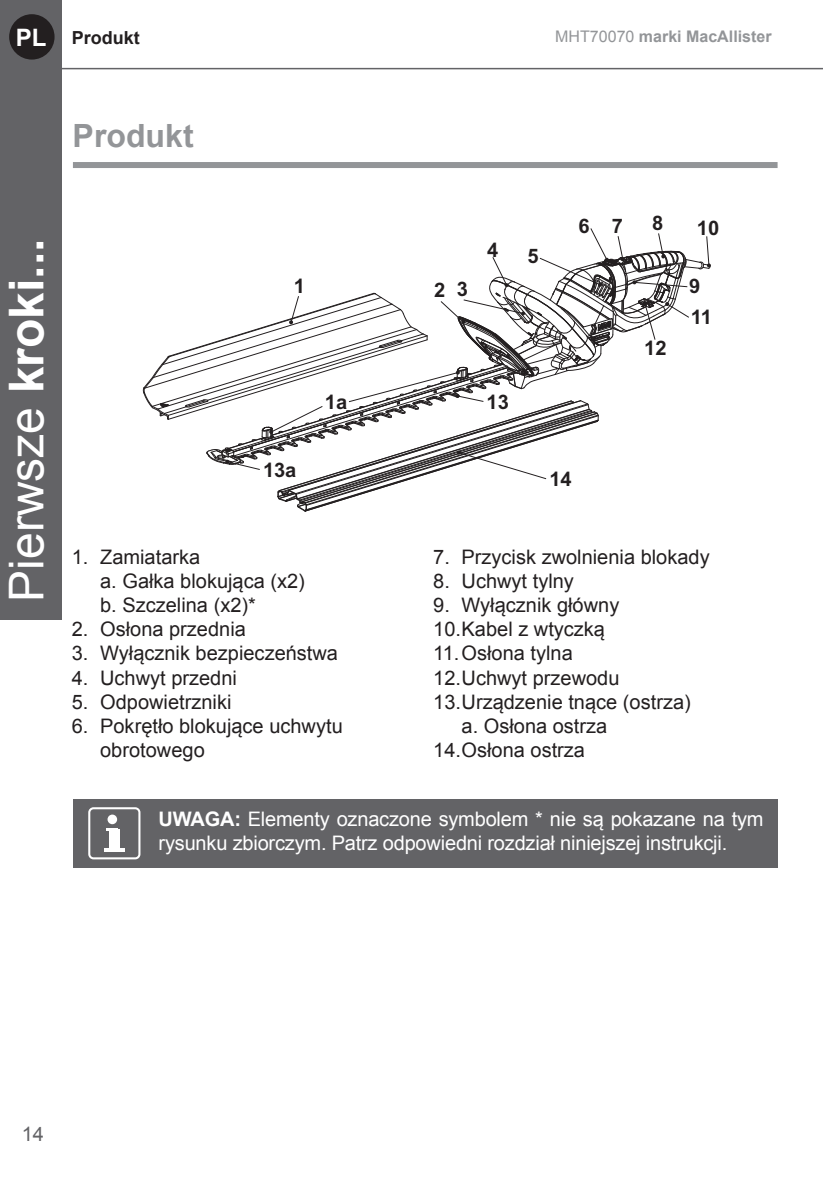
<style>
.page{position:relative;width:823px;height:1191px;background:#fff}
.page>*{position:absolute;margin:0;border:0;box-sizing:border-box;transform-origin:0 0}
.t1{font:48px "Arial";color:#fff}
.t2{font:700 32px "Arial";color:#939598}
.t3{font:700 24px "Arial";color:#fff}
.t4{font:20px/24px "Arial";color:#231f20}
.t5{font:20px/24px "Arial";letter-spacing:-.01em;color:#fff}
.t6{font:700 20px/30.6px "Arial";color:#231f20}
.t7{font:20px "Arial";color:#636366}
.t8{font:700 18px "Arial";color:#231f20}
.t9{font:700 16px "Arial";color:#939598}
.s1{font-weight:400}
.s2{font-weight:700}
</style>
<div class="page">
<div style="left:0;top:0;width:61px;height:619px;background:#636366"></div>
<div style="left:9px;top:14px;width:45px;height:46px;background:#231f20;border-radius:50%"></div>
<hr style="left:50px;top:68px;width:772px;height:1px;background:#636366">
<div style="left:73px;top:162px;width:704px;height:6px;background:#939598"></div>
<svg style="left:143px;top:228px;width:567px;height:284px"></svg>
<div style="left:73px;top:799px;width:704px;height:68px;background:#636366"></div>
<div style="left:88px;top:807px;width:52px;height:52px;border:2px solid #fff;border-radius:4px"></div>
<div style="left:107px;top:814px;width:10px;height:10px;background:#fff;border-radius:50%"></div>
<div style="left:109px;top:828px;width:11px;height:20px;background:#fff"></div>
<hr style="left:104px;top:847px;width:20px;height:4px;background:#fff">
<p class="t3" style="left:16px;top:22px;width:32px">PL</p>
<p class="t8" style="left:72px;top:26px;width:70px">Produkt</p>
<p class="t9" style="left:555px;top:25px;width:218px"><span class="s1">MHT70070</span> marki MacAllister</p>
<h1 class="t1" style="left:-5px;top:601px;width:364px;rotate:-90deg">Pierwsze <span class="s2">kroki...</span></h1>
<p class="t2" style="left:73px;top:115px;width:122px">Produkt</p>
<p class="t6" style="left:294px;top:270px;width:13px">1</p>
<p class="t6" style="left:434px;top:274px;width:35px">2 3</p>
<p class="t6" style="left:487px;top:234px;width:13px">4</p>
<p class="t6" style="left:527px;top:241px;width:13px">5</p>
<p class="t6" style="left:325px;top:386px;width:24px">1a</p>
<p class="t6" style="left:486px;top:386px;width:24px">13</p>
<p class="t6" style="left:578px;top:211px;width:46px">6 7</p>
<p class="t6" style="left:652px;top:208px;width:13px">8</p>
<p class="t6" style="left:644px;top:332px;width:24px">12</p>
<p class="t6" style="left:263px;top:454px;width:35px">13a</p>
<p class="t6" style="left:549px;top:464px;width:24px">14</p>
<p class="t6" style="left:696px;top:213px;width:24px">10</p>
<p class="t6" style="left:688px;top:271px;width:24px">9<br>11</p>
<p class="t4" style="left:72px;top:545px;width:130px">1. Zamiatarka</p>
<p class="t4" style="left:100px;top:569px;width:206px">a. Gałka blokująca (x2)</p>
<p class="t4" style="left:100px;top:593px;width:157px">b. Szczelina (x2)*</p>
<p class="t4" style="left:72px;top:617px;width:175px">2. Osłona przednia</p>
<p class="t4" style="left:72px;top:641px;width:268px">3. Wyłącznik bezpieczeństwa</p>
<p class="t4" style="left:72px;top:665px;width:167px">4. Uchwyt przedni</p>
<p class="t4" style="left:72px;top:689px;width:161px">5. Odpowietrzniki</p>
<p class="t4" style="left:100px;top:713px;width:244px;text-indent:-28px">6. Pokrętło blokujące uchwytu obrotowego</p>
<p class="t4" style="left:433px;top:545px;width:278px">7. Przycisk zwolnienia blokady</p>
<p class="t4" style="left:433px;top:569px;width:142px">8. Uchwyt tylny</p>
<p class="t4" style="left:433px;top:593px;width:187px">9. Wyłącznik główny</p>
<p class="t4" style="left:433px;top:617px;width:173px">10.Kabel z wtyczką</p>
<p class="t4" style="left:433px;top:641px;width:141px">11.Osłona tylna</p>
<p class="t4" style="left:433px;top:665px;width:188px">12.Uchwyt przewodu</p>
<p class="t4" style="left:433px;top:689px;width:259px">13.Urządzenie tnące (ostrza)</p>
<p class="t4" style="left:461px;top:713px;width:147px">a. Osłona ostrza</p>
<p class="t4" style="left:433px;top:737px;width:153px">14.Osłona ostrza</p>
<p class="t5" style="left:158px;top:806px;width:606px"><span class="s2">UWAGA:</span> Elementy oznaczone symbolem * nie są pokazane na tym rysunku zbiorczym. Patrz odpowiedni rozdział niniejszej instrukcji.</p>
<p class="t7" style="left:22px;top:1121px;width:24px">14</p>
</div>
